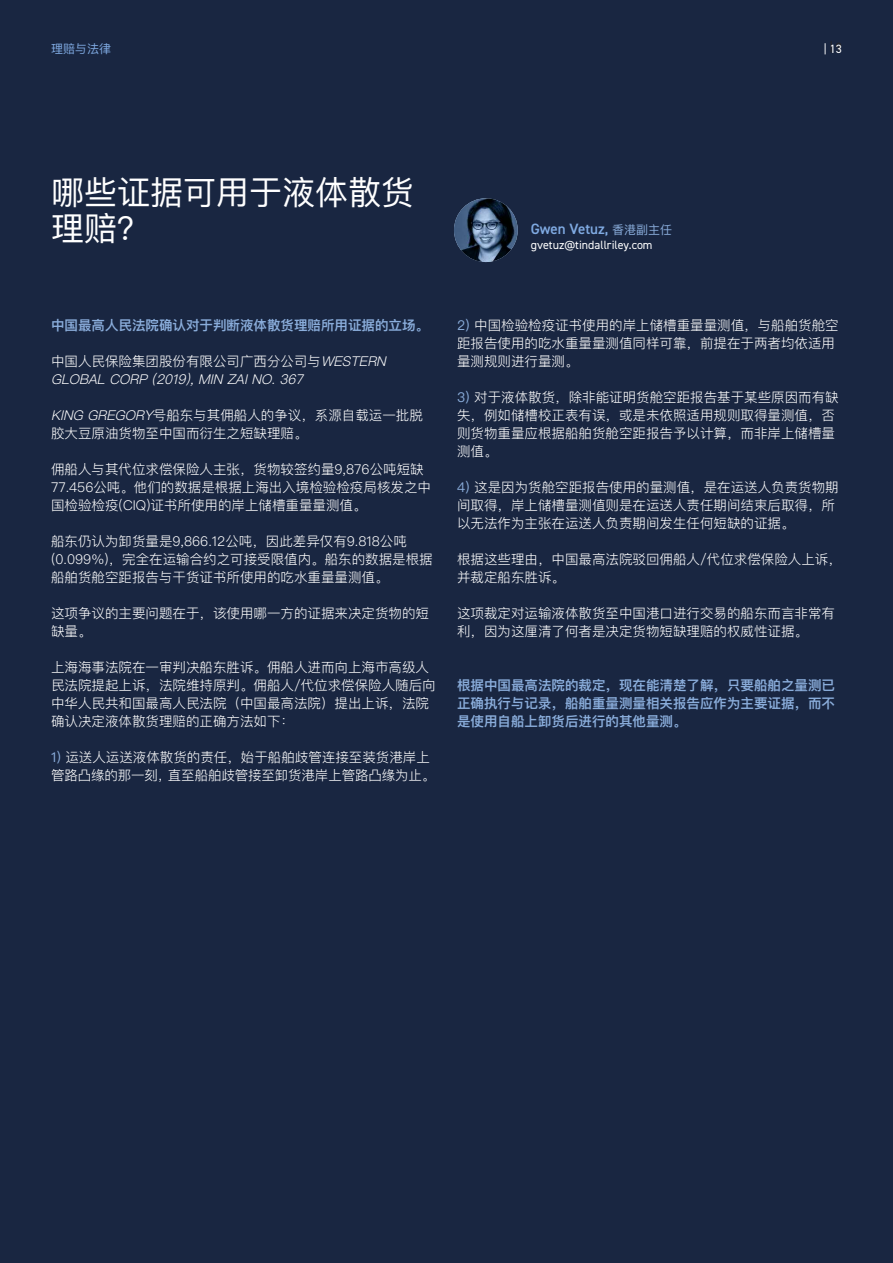
<style>
.page{position:relative;width:893px;height:1263px;background:#192641}
.page>*{position:absolute;margin:0;border:0;box-sizing:border-box;transform-origin:0 0}
.t1{font:33px/36px "Ping Fang SC";color:#fff}
.t2{font:600 15px "DIN2014";color:#7faae2}
.t3{font:300 13.5px/18px "Ping Fang SC";color:#fff}
.t4{font:600 13.5px/18px "Ping Fang SC";color:#8aaddb;text-align:justify}
.t5{font:italic 300 13.5px/18px "Ping Fang SC";color:#fff}
.t6{font:12px "DIN2014";color:#fff}
.t7{font:12px "Ping Fang SC";color:#7faae2}
.s1{color:#272526}
.s2{font-family:"Ping Fang SC";font-weight:400;font-size:12px;color:#8aaddb}
.s3{font-style:normal}
.s4{font-style:italic}
.s5{font-weight:400;color:#8aaddb}
</style>
<div class="page">
<img style="left:454px;top:198px;width:64px;height:64px;border-radius:50%">
<p class="t7" style="left:51px;top:41px;width:61px">理赔与法律</p>
<p class="t6" style="left:824px;top:45px;width:20px">| <span class="s1">|</span>1<span class="s1">9</span>3</p>
<h1 class="t1" style="left:51px;top:173px;width:365px">哪些证据可用于液体散货理赔？</h1>
<p class="t2" style="left:531px;top:224px;width:143px">Gwen Vetuz, <span class="s2">香港副主任</span></p>
<p class="t6" style="left:531px;top:241px;width:123px">gvetuz@tindallriley.com</p>
<p class="t4" style="left:51px;top:316px;width:380px">中国最高人民法院确认对于判断液体散货理赔所用证据的立场。</p>
<p class="t5" style="left:51px;top:352px;width:340px"><span class="s3">中国人民保险集团股份有限公司广西分公司与</span>WESTERN<br>GLOBAL CORP (2019), MIN ZAI NO. 367</p>
<p class="t3" style="left:51px;top:406px;width:373px"><span class="s4">KINGGREGORY</span>号船东与其佣船人的争议，系源自载运一批脱胶大豆原油货物至中国而衍生之短缺理赔。</p>
<p class="t3" style="left:51px;top:460px;width:381px">佣船人与其代位求偿保险人主张，货物较签约量9,876公吨短缺<br>77.456公吨。他们的数据是根据上海出入境检验检疫局核发之中国检验检疫(CIQ)证书所使用的岸上储槽重量量测值。</p>
<p class="t3" style="left:51px;top:532px;width:383px">船东仍认为卸货量是9,866.12公吨，因此差异仅有9.818公吨(0.099%)，完全在运输合约之可接受限值内。船东的数据是根据船舶货舱空距报告与干货证书所使用的吃水重量量测值。</p>
<p class="t3" style="left:51px;top:604px;width:380px">这项争议的主要问题在于，该使用哪一方的证据来决定货物的短缺量。</p>
<p class="t3" style="left:51px;top:658px;width:386px">上海海事法院在一审判决船东胜诉。佣船人进而向上海市高级人民法院提起上诉，法院维持原判。佣船人/代位求偿保险人随后向中华人民共和国最高人民法院（中国最高法院）提出上诉，法院确认决定液体散货理赔的正确方法如下：</p>
<p class="t3" style="left:51px;top:748px;width:386px"><span class="s5">1)</span> 运送人运送液体散货的责任，始于船舶歧管连接至装货港岸上管路凸缘的那一刻，直至船舶歧管接至卸货港岸上管路凸缘为止。</p>
<p class="t3" style="left:457px;top:316px;width:383px"><span class="s5">2)</span> 中国检验检疫证书使用的岸上储槽重量量测值，与船舶货舱空距报告使用的吃水重量量测值同样可靠，前提在于两者均依适用量测规则进行量测。</p>
<p class="t3" style="left:457px;top:388px;width:383px"><span class="s5">3)</span> 对于液体散货，除非能证明货舱空距报告基于某些原因而有缺失，例如储槽校正表有误，或是未依照适用规则取得量测值，否则货物重量应根据船舶货舱空距报告予以计算，而非岸上储槽量测值。</p>
<p class="t3" style="left:457px;top:478px;width:383px"><span class="s5">4)</span> 这是因为货舱空距报告使用的量测值，是在运送人负责货物期间取得，岸上储槽量测值则是在运送人责任期间结束后取得，所以无法作为主张在运送人负责期间发生任何短缺的证据。</p>
<p class="t3" style="left:457px;top:550px;width:386px">根据这些理由，中国最高法院驳回佣船人/代位求偿保险人上诉，并裁定船东胜诉。</p>
<p class="t3" style="left:457px;top:604px;width:379px">这项裁定对运输液体散货至中国港口进行交易的船东而言非常有利，因为这厘清了何者是决定货物短缺理赔的权威性证据。</p>
<p class="t4" style="left:457px;top:676px;width:379px">根据中国最高法院的裁定，现在能清楚了解，只要船舶之量测已正确执行与记录，船舶重量测量相关报告应作为主要证据，而不是使用自船上卸货后进行的其他量测。</p>
</div>
